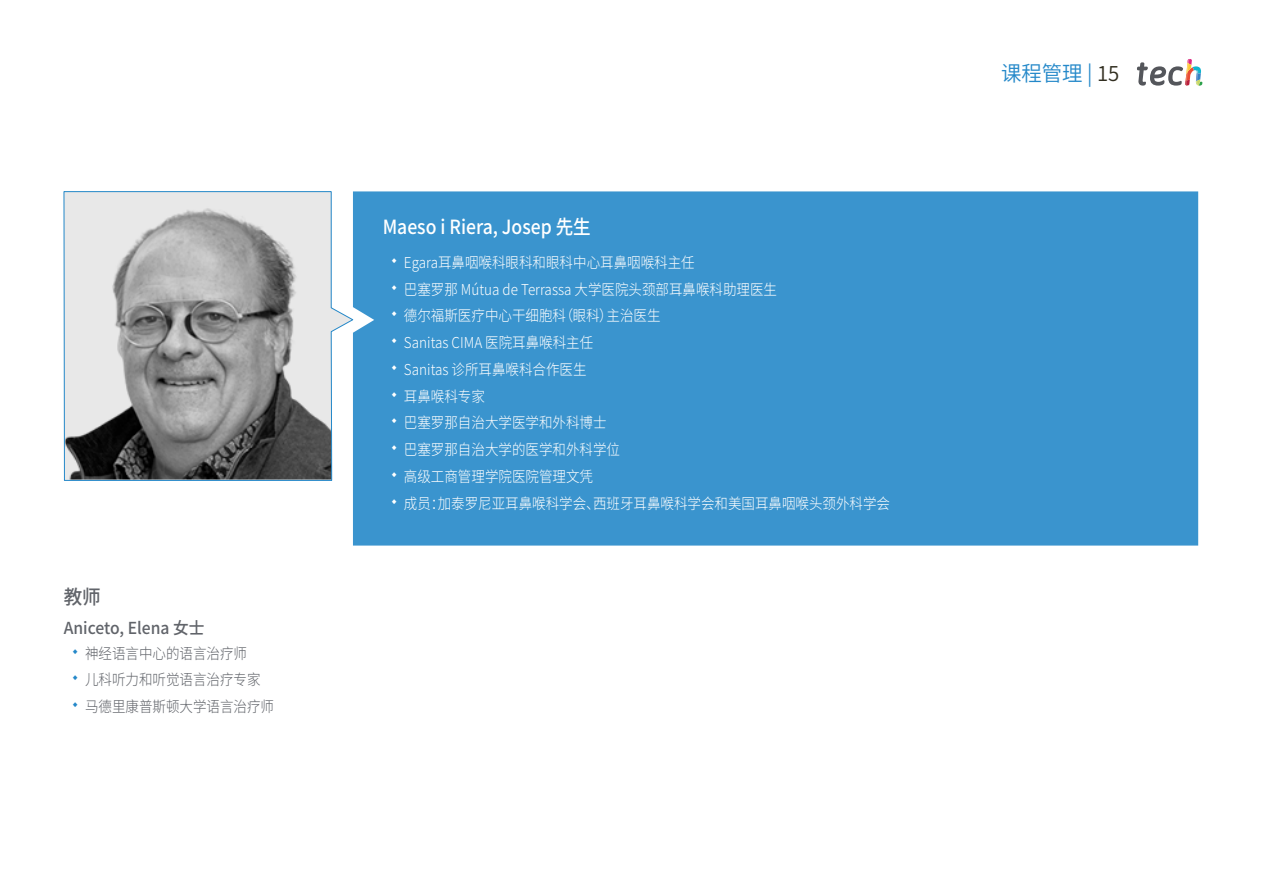
<style>
.page{position:relative;width:1263px;height:893px;background:#fff}
.page>*{position:absolute;margin:0;border:0;box-sizing:border-box;transform-origin:0 0}
.t1{font:21px "Source Han Sans CN";color:#2488c9}
.t2{font:500 19.5px "Source Han Sans CN";color:#fff;scale:.9 1}
.t3{font:500 19.5px "Source Han Sans CN";color:#61646a;scale:.95 1}
.t4{font:500 16.5px "Source Han Sans CN";color:#61646a;scale:.95 1}
.t5{font:300 15px/26.7px "Source Han Sans CN";color:#fff;scale:.9 1}
.t6{font:300 15px/26.7px "Source Han Sans CN";color:#61646a;scale:.9 1}
.s1{color:#312e20}
</style>
<div class="page">
<div style="left:353px;top:191px;width:845px;height:355px;background:#3a94ce"></div>
<svg style="left:64px;top:191px;width:289px;height:290px;background:#a8a9aa"></svg>
<svg style="left:1137px;top:59px;width:65px;height:27px"></svg>
<svg style="left:392px;top:258px;width:5px;height:5px"></svg>
<svg style="left:392px;top:285px;width:5px;height:5px"></svg>
<svg style="left:392px;top:311px;width:5px;height:5px"></svg>
<svg style="left:392px;top:338px;width:5px;height:5px"></svg>
<svg style="left:392px;top:365px;width:5px;height:5px"></svg>
<svg style="left:392px;top:392px;width:5px;height:5px"></svg>
<svg style="left:392px;top:418px;width:5px;height:5px"></svg>
<svg style="left:392px;top:445px;width:5px;height:5px"></svg>
<svg style="left:392px;top:472px;width:5px;height:5px"></svg>
<svg style="left:392px;top:499px;width:5px;height:5px"></svg>
<h2 class="t3" style="left:64px;top:585px;width:41px">教师</h2>
<p class="t4" style="left:64px;top:619px;width:150px">Aniceto, Elena 女士</p>
<p class="t6" style="left:85px;top:640px;width:211px">神经语言中心的语言治疗师<br>儿科听力和听觉语言治疗专家马德里康普斯顿大学语言治疗师</p>
<h2 class="t2" style="left:383px;top:216px;width:233px">Maeso i Riera, Josep 先生</h2>
<p class="t5" style="left:404px;top:249px;width:541px">Egara耳鼻咽喉科眼科和眼科中心耳鼻咽喉科主任<br>巴塞罗那 Mútua de Terrassa 大学医院头颈部耳鼻喉科助理医生<br>德尔福斯医疗中心干细胞科（眼科）主治医生<br>Sanitas CIMA 医院耳鼻喉科主任<br>Sanitas 诊所耳鼻喉科合作医生<br>耳鼻喉科专家<br>巴塞罗那自治大学医学和外科博士<br>巴塞罗那自治大学的医学和外科学位<br>高级工商管理学院医院管理文凭<br>成员：加泰罗尼亚耳鼻喉科学会、西班牙耳鼻喉科学会和美国耳鼻咽喉头颈外科学会</p>
<h1 class="t1" style="left:1001px;top:61px;width:120px">课程管理 | <span class="s1">15</span></h1>
</div>
